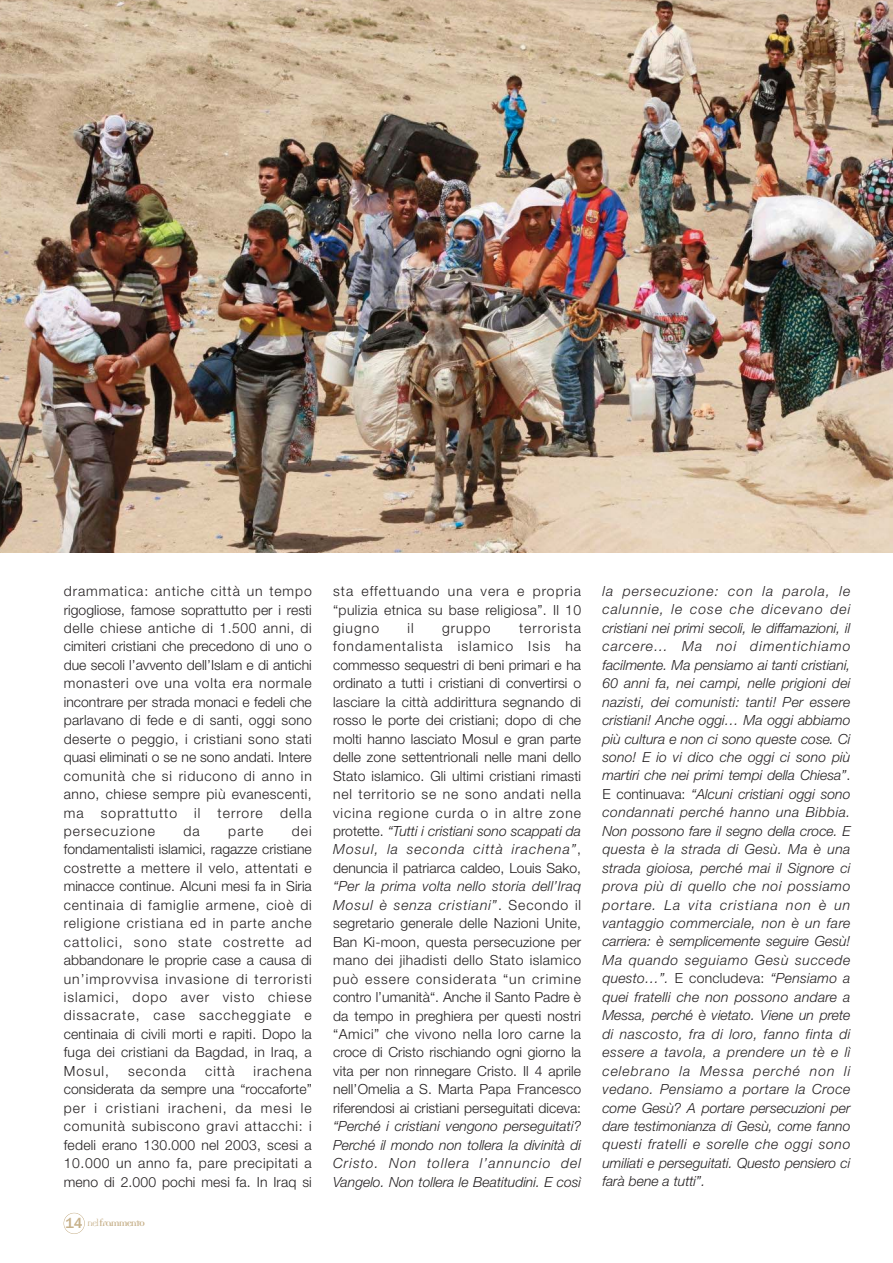
<style>
.page{position:relative;width:893px;height:1263px;background:#fff}
.page>*{position:absolute;margin:0;border:0;box-sizing:border-box;transform-origin:0 0}
.t1{font:300 13.95px/18.5px "Helvetica Neue";letter-spacing:.025em;color:#231f20;text-align:justify}
.t2{font:italic 300 13.95px/18.5px "Helvetica Neue";color:#231f20;text-align:justify}
.t3{font:300 13.95px "Helvetica Neue";letter-spacing:.075em;color:#231f20}
.t4{font:700 10.95px "Democratica";letter-spacing:-.1em;color:#c7b18b}
.s1{font-family:"Franklin Gothic";font-weight:500;font-size:15px}
.s2{font-weight:400}
.s3{font-style:italic}
.s4{font-style:normal}
</style>
<div class="page">
<img style="left:0;top:0;width:893px;height:553px">
<div style="left:64px;top:1213px;width:21px;height:21px;border:1px solid #c7b18b;border-radius:50%"></div>
<p class="t1" style="left:64px;top:583px;width:250px">drammatica: antiche città un tempo rigogliose, famose soprattutto per i resti delle chiese antiche di 1.500 anni, di cimiteri cristiani che precedono di uno o due secoli l’avvento dell’Islam e di antichi monasteri ove una volta era normale incontrare per strada monaci e fedeli che parlavano di fede e di santi, oggi sono deserte o peggio, i cristiani sono stati quasi eliminati o se ne sono andati. Intere comunità che si riducono di anno in anno, chiese sempre più evanescenti, ma soprattutto il terrore della persecuzione</p>
<p class="t1" style="left:64px;top:823px;width:250px;text-indent:228px">dei fondamentalisti islamici, ragazze cristiane costrette a mettere il velo, attentati e minacce continue. Alcuni mesi fa in Siria centinaia di famiglie armene, cioè di religione cristiana ed in parte anche cattolici, sono state costrette ad abbandonare le proprie case a causa di un’improvvisa invasione di terroristi islamici, dopo aver visto chiese dissacrate, case saccheggiate e centinaia di civili morti e rapiti. Dopo la fuga dei cristiani da Bagdad, in Iraq, a Mosul,</p>
<p class="t1" style="left:184px;top:823px;width:18px">da</p>
<p class="t1" style="left:228px;top:823px;width:37px">parte</p>
<p class="t3" style="left:128px;top:1066px;width:59px">seconda</p>
<p class="t1" style="left:205px;top:1063px;width:31px">città</p>
<p class="t1" style="left:64px;top:1063px;width:250px;text-indent:190px">irachena considerata da sempre una “roccaforte” per i cristiani iracheni, da mesi le comunità subiscono gravi attacchi: i fedeli erano 130.000 nel 2003, scesi a 10.000 un anno fa, pare precipitati a meno di 2.000 pochi mesi fa. In Iraq si</p>
<p class="t4" style="left:65px;top:1215px;width:81px"><span class="s1">14</span> <span class="s2">nel</span>frammento</p>
<p class="t1" style="left:333px;top:583px;width:250px">sta effettuando una vera e propria “pulizia etnica su base religiosa”. Il 10 giugno</p>
<p class="t1" style="left:333px;top:620px;width:250px;text-indent:186px">terrorista fondamentalista islamico Isis ha commesso sequestri di beni primari e ha ordinato a tutti i cristiani di convertirsi o lasciare la città addirittura segnando di rosso le porte dei cristiani; dopo di che molti hanno lasciato Mosul e gran parte delle zone settentrionali nelle mani dello Stato islamico. Gli ultimi cristiani rimasti nel territorio se ne sono andati nella vicina regione curda o in altre zone protette. <span class="s3">“Tutti i cristiani sono scappati da Mosul, la seconda città irachena”</span>, denuncia il patriarca caldeo, Louis Sako,</p>
<p class="t1" style="left:333px;top:878px;width:250px"><span class="s3">“Per la prima volta nello storia dell’Iraq Mosul è senza cristiani”</span>. Secondo il segretario generale delle Nazioni Unite, Ban Ki-moon, questa persecuzione per mano dei jihadisti dello Stato islamico può essere considerata “un crimine contro l’umanità“. Anche il Santo Padre è da tempo in preghiera per questi nostri “Amici” che vivono nella loro carne la croce di Cristo rischiando ogni giorno la vita per non rinnegare Cristo. Il 4 aprile nell’Omelia a S. Marta Papa Francesco riferendosi ai cristiani perseguitati diceva:</p>
<p class="t2" style="left:333px;top:1118px;width:250px">“Perché i cristiani vengono perseguitati?<br>Perché il mondo non tollera la divinità di Cristo. Non tollera l’annuncio del Vangelo. Non tollera le Beatitudini. E così</p>
<p class="t1" style="left:407px;top:620px;width:8px">il</p>
<p class="t1" style="left:442px;top:620px;width:50px">gruppo</p>
<p class="t2" style="left:602px;top:583px;width:250px">la persecuzione: con la parola, le calunnie, le cose che dicevano dei cristiani nei primi secoli, le diffamazioni, il carcere… Ma noi dimentichiamo facilmente. Ma pensiamo ai tanti cristiani, 60 anni fa, nei campi, nelle prigioni dei nazisti, dei comunisti: tanti! Per essere cristiani! Anche oggi… Ma oggi abbiamo più cultura e non ci sono queste cose. Ci sono! E io vi dico che oggi ci sono più martiri che nei primi tempi della Chiesa”<span class="s4">.<br>E continuava:</span> “Alcuni cristiani oggi sono condannati perché hanno una Bibbia.<br>Non possono fare il segno della croce. E questa è la strada di Gesù. Ma è una strada gioiosa, perché mai il Signore ci prova più di quello che noi possiamo portare. La vita cristiana non è un vantaggio commerciale, non è un fare carriera: è semplicemente seguire Gesù!<br>Ma quando seguiamo Gesù succede questo…”. <span class="s4">E concludeva:</span> “Pensiamo a quei fratelli che non possono andare a Messa, perché è vietato. Viene un prete di nascosto, fra di loro, fanno finta di essere a tavola, a prendere un tè e lì celebrano la Messa perché non li vedano. Pensiamo a portare la Croce come Gesù? A portare persecuzioni per dare testimonianza di Gesù, come fanno questi fratelli e sorelle che oggi sono umiliati e perseguitati. Questo pensiero ci farà bene a tutti”.</p>
</div>
